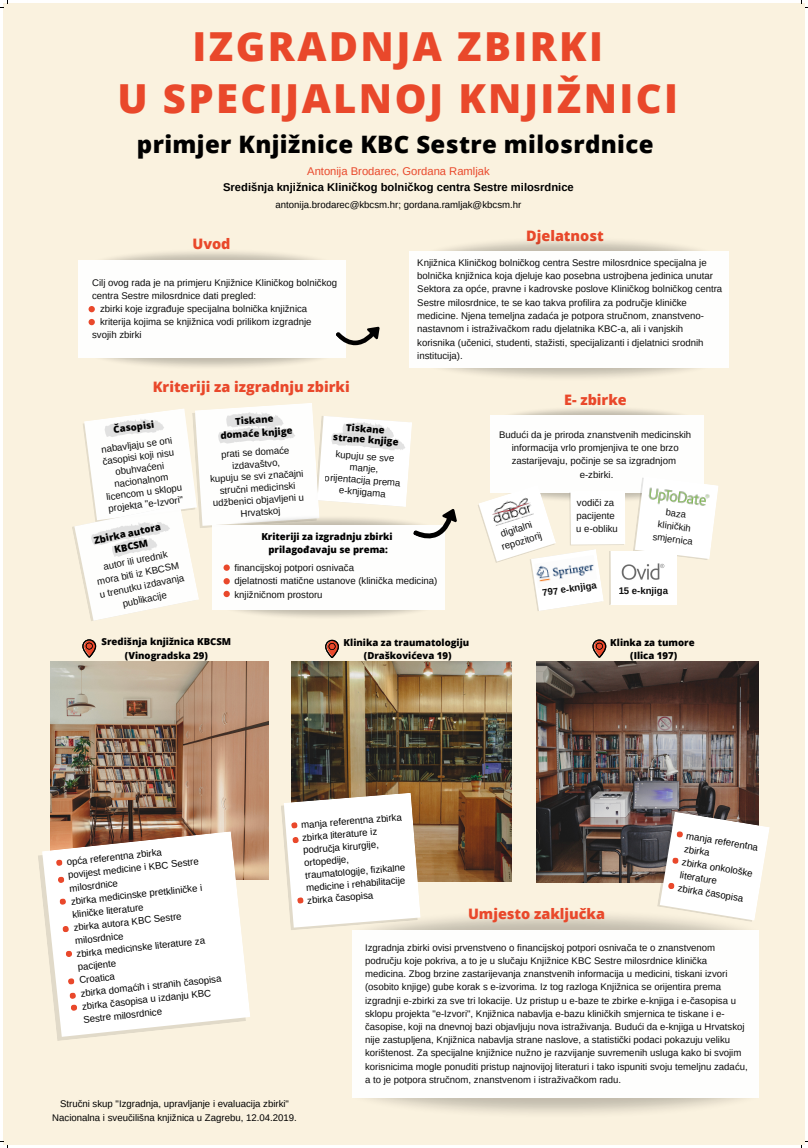
<style>
.page{position:relative;width:808px;height:1148px;background:#fff}
.page>*{position:absolute;margin:0;border:0;box-sizing:border-box;transform-origin:0 0}
.t1{font:800 40px/52.2px "Open Sans";letter-spacing:.06em;color:#e9482b;text-align:center}
.t2{font:800 24px "Open Sans";letter-spacing:.015em;color:#000}
.t3{font:800 14.4px "Open Sans";color:#e9482b}
.t4{font:700 11.2px "Arimo";color:#000}
.t5{font:11.2px "Arimo";color:#e9482b}
.t6{font:9.6px/13.2px "Arimo";color:#000;text-align:center}
.t7{font:800 9.6px/13.2px "Open Sans";color:#000;text-align:center}
.t8{font:700 9.6px "Arimo";color:#000}
.t9{font:9.4px/12.9px "Arimo";color:#000;text-align:center}
</style>
<div class="page">
<div style="left:3px;top:3px;width:801px;height:1142px;background:#faf2df"></div>
<img style="left:352px;top:1097px;width:406px;height:16px">
<img style="left:420px;top:915px;width:322px;height:15px">
<div style="left:352px;top:930px;width:406px;height:167px;background:#fff"></div>
<div style="left:78px;top:260px;width:268px;height:98px;background:#fff"></div>
<svg style="left:325px;top:640px;width:14px;height:18px"></svg>
<img style="left:409px;top:367px;width:320px;height:11px">
<div style="left:409px;top:251px;width:320px;height:116px;background:#fff"></div>
<img style="left:625px;top:473px;width:79px;height:27px">
<img style="left:490px;top:408px;width:214px;height:28px">
<div style="left:490px;top:416px;width:213px;height:77px;background:#fff"></div>
<svg style="left:592px;top:639px;width:14px;height:19px"></svg>
<img style="left:291px;top:661px;width:220px;height:220px">
<img style="left:51px;top:661px;width:218px;height:218px">
<img style="left:536px;top:661px;width:222px;height:222px">
<svg style="left:82px;top:639px;width:14px;height:18px"></svg>
<svg style="left:478px;top:492px;width:147px;height:119px"></svg>
<img style="left:534px;top:555px;width:63px;height:33px">
<svg style="left:632px;top:476px;width:86px;height:84px"></svg>
<img style="left:646px;top:486px;width:66px;height:26px">
<div style="left:610px;top:551px;width:66px;height:53px;background:#fff"></div>
<img style="left:621px;top:563px;width:44px;height:17px">
<svg style="left:72px;top:403px;width:385px;height:218px"></svg>
<svg style="left:38px;top:855px;width:61px;height:186px"></svg>
<svg style="left:42px;top:831px;width:208px;height:205px;background:#f7f3ef"></svg>
<svg style="left:56px;top:859px;width:7px;height:7px"></svg>
<svg style="left:58px;top:876px;width:7px;height:7px"></svg>
<svg style="left:59px;top:898px;width:7px;height:7px"></svg>
<svg style="left:62px;top:925px;width:7px;height:7px"></svg>
<svg style="left:65px;top:950px;width:7px;height:7px"></svg>
<svg style="left:68px;top:978px;width:7px;height:7px"></svg>
<svg style="left:69px;top:992px;width:8px;height:19px"></svg>
<svg style="left:281px;top:793px;width:139px;height:137px;background:#f5f2ed"></svg>
<svg style="left:657px;top:811px;width:112px;height:111px;background:#e8e4e1"></svg>
<svg style="left:336px;top:326px;width:44px;height:20px"></svg>
<div style="left:88px;top:306px;width:7px;height:6px;background:#e9482b;border-radius:50%"></div>
<div style="left:88px;top:319px;width:7px;height:6px;background:#e9482b;border-radius:50%"></div>
<h1 class="t1" style="left:117px;top:19px;width:562px">IZGRADNJA ZBIRKI<br>U SPECIJALNOJ KNJIŽNICI</h1>
<h2 class="t2" style="left:137px;top:127px;width:518px">primjer Knjižnice KBC Sestre milosrdnice</h2>
<p class="t5" style="left:307px;top:165px;width:184px">Antonija Brodarec, Gordana Ramljak</p>
<p class="t4" style="left:223px;top:181px;width:352px">Središnja knjižnica Kliničkog bolničkog centra Sestre milosrdnice</p>
<p class="t6" style="left:275px;top:198px;width:247px">antonija.brodarec@kbcsm.hr; gordana.ramljak@kbcsm.hr</p>
<h3 class="t3" style="left:192px;top:234px;width:40px">Uvod</h3>
<h3 class="t3" style="left:526px;top:225px;width:79px">Djelatnost</h3>
<p class="t6" style="left:92px;top:275px;width:246px">Cilj ovog rada je na primjeru Knjižnice Kliničkog bolničkog</p>
<p class="t6" style="left:92px;top:289px;width:165px">centra Sestre milosrdnice dati pregled:</p>
<p class="t6" style="left:100px;top:302px;width:208px">zbirki koje izgrađuje specijalna bolnička knjižnica</p>
<p class="t6" style="left:100px;top:315px;width:213px">kriterija kojima se knjižnica vodi prilikom izgradnje</p>
<p class="t6" style="left:92px;top:328px;width:51px">svojih zbirki</p>
<h3 class="t3" style="left:153px;top:377px;width:198px">Kriteriji za izgradnju zbirki</h3>
<p class="t6" style="left:417px;top:256px;width:306px;line-height:13.3px;text-align:left">Knjižnica Kliničkog bolničkog centra Sestre milosrdnice specijalna je bolnička knjižnica koja djeluje kao posebna ustrojbena jedinica unutar Sektora za opće, pravne i kadrovske poslove Kliničkog bolničkog centra Sestre milosrdnice, te se kao takva profilira za područje kliničke medicine. Njena temeljna zadaća je potpora stručnom, znanstveno&shy;nastavnom i istraživačkom radu djelatnika KBC-a, ali i vanjskih korisnika (učenici, studenti, stažisti, specijalizanti i djelatnici srodnih institucija).</p>
<h3 class="t3" style="left:564px;top:390px;width:64px">E- zbirke</h3>
<p class="t7" style="left:113px;top:422px;width:42px;rotate:-7deg">Časopisi</p>
<p class="t6" style="left:100px;top:443px;width:78px;line-height:12px;rotate:-7deg">nabavljaju se oni časopisi koji nisu obuhvaćeni nacionalnom licencom u sklopu projekta "e-Izvori"</p>
<p class="t7" style="left:93px;top:534px;width:69px;rotate:-12deg">Zbirka autora<br>KBCSM</p>
<p class="t6" style="left:93px;top:562px;width:87px;rotate:-11deg">autor ili urednik mora biti iz KBCSM u trenutku izdavanja publikacije</p>
<p class="t7" style="left:219px;top:415px;width:74px;rotate:-4deg">Tiskane domaće knjige</p>
<p class="t6" style="left:208px;top:449px;width:95px;line-height:12px;rotate:-4deg">prati se domaće izdavaštvo,<br>kupuju se svi značajni stručni medicinski udžbenici objavljeni u<br>Hrvatskoj</p>
<p class="t7" style="left:334px;top:421px;width:67px;line-height:10.8px;rotate:4deg">Tiskane strane knjige</p>
<p class="t6" style="left:327px;top:448px;width:77px;line-height:11.9px;rotate:4deg">kupuju se sve manje, orijentacija prema e-knjigama</p>
<p class="t7" style="left:261px;top:529px;width:133px">Kriteriji za izgradnju zbirki prilagođavaju se prema:</p>
<p class="t6" style="left:234px;top:561px;width:204px;text-align:left">financijskoj potpori osnivača<br>djelatnosti matične ustanove (klinička medicina) knjižničnom prostoru</p>
<p class="t7" style="left:102px;top:635px;width:131px;line-height:13.4px">Središnja knjižnica KBCSM (Vinogradska 29)</p>
<p class="t7" style="left:343px;top:635px;width:127px">Klinika za traumatologiju (Draškovićeva 19)</p>
<p class="t6" style="left:499px;top:428px;width:194px">Budući da je priroda znanstvenih medicinskih informacija vrlo promjenjiva te one brzo zastarijevaju, počinje se sa izgradnjom e-zbirki.</p>
<p class="t6" style="left:576px;top:496px;width:43px;text-align:left">vodiči za pacijente u e-obliku</p>
<p class="t9" style="left:656px;top:504px;width:42px;rotate:7deg">baza kliničkih smjernica</p>
<p class="t6" style="left:496px;top:528px;width:43px;rotate:-17deg">digitalni repozitorij</p>
<p class="t8" style="left:541px;top:588px;width:56px;rotate:-9deg">797 e-knjiga</p>
<p class="t8" style="left:618px;top:585px;width:51px">15 e-knjiga</p>
<p class="t7" style="left:610px;top:635px;width:86px">Klinka za tumore (Ilica 197)</p>
<p class="t6" style="left:66px;top:855px;width:143px;text-align:left;rotate:-6deg">opća referentna zbirka<br>povijest medicine i KBC Sestre milosrdnice<br>zbirka medicinske pretkliničke i kliničke literature<br>zbirka autora KBC Sestre milosrdnice<br>zbirka medicinske literature za pacijente<br>Croatica<br>zbirka domaćih i stranih časopisa zbirka časopisa u izdanju KBC<br>Sestre milosrdnice</p>
<p class="t6" style="left:300px;top:819px;width:103px;line-height:12.6px;text-align:left;rotate:-5deg">manja referentna zbirka zbirka literature iz područja kirurgije, ortopedije, traumatologije, fizikalne medicine i rehabilitacije zbirka časopisa</p>
<h3 class="t3" style="left:468px;top:904px;width:138px">Umjesto zaključka</h3>
<p class="t6" style="left:687px;top:829px;width:74px;text-align:left;rotate:9deg">manja referentna zbirka<br>zbirka onkološke literature<br>zbirka časopisa</p>
<p class="t6" style="left:365px;top:941px;width:384px;text-align:left">Izgradnja zbirki ovisi prvenstveno o financijskoj potpori osnivača te o znanstvenom području koje pokriva, a to je u slučaju Knjižnice KBC Sestre milosrdnice klinička medicina. Zbog brzine zastarijevanja znanstvenih informacija u medicini, tiskani izvori (osobito knjige) gube korak s e-izvorima. Iz tog razloga Knjižnica se orijentira prema izgradnji e-zbirki za sve tri lokacije. Uz pristup u e-baze te zbirke e-knjiga i e-časopisa u sklopu projekta "e-Izvori", Knjižnica nabavlja e-bazu kliničkih smjernica te tiskane i e&shy;časopise, koji na dnevnoj bazi objavljuju nova istraživanja. Budući da e-knjiga u Hrvatskoj nije zastupljena, Knjižnica nabavlja strane naslove, a statistički podaci pokazuju veliku korištenost. Za specijalne knjižnice nužno je razvijanje suvremenih usluga kako bi svojim korisnicima mogle ponuditi pristup najnovijoj literaturi i tako ispuniti svoju temeljnu zadaću, a to je potpora stručnom, znanstvenom i istraživačkom radu.</p>
<p class="t6" style="left:52px;top:1097px;width:246px;line-height:13.4px">Stručni skup "Izgradnja, upravljanje i evaluacija zbirki"<br>Nacionalna i sveučilišna knjižnica u Zagrebu, 12.04.2019.</p>
</div>
